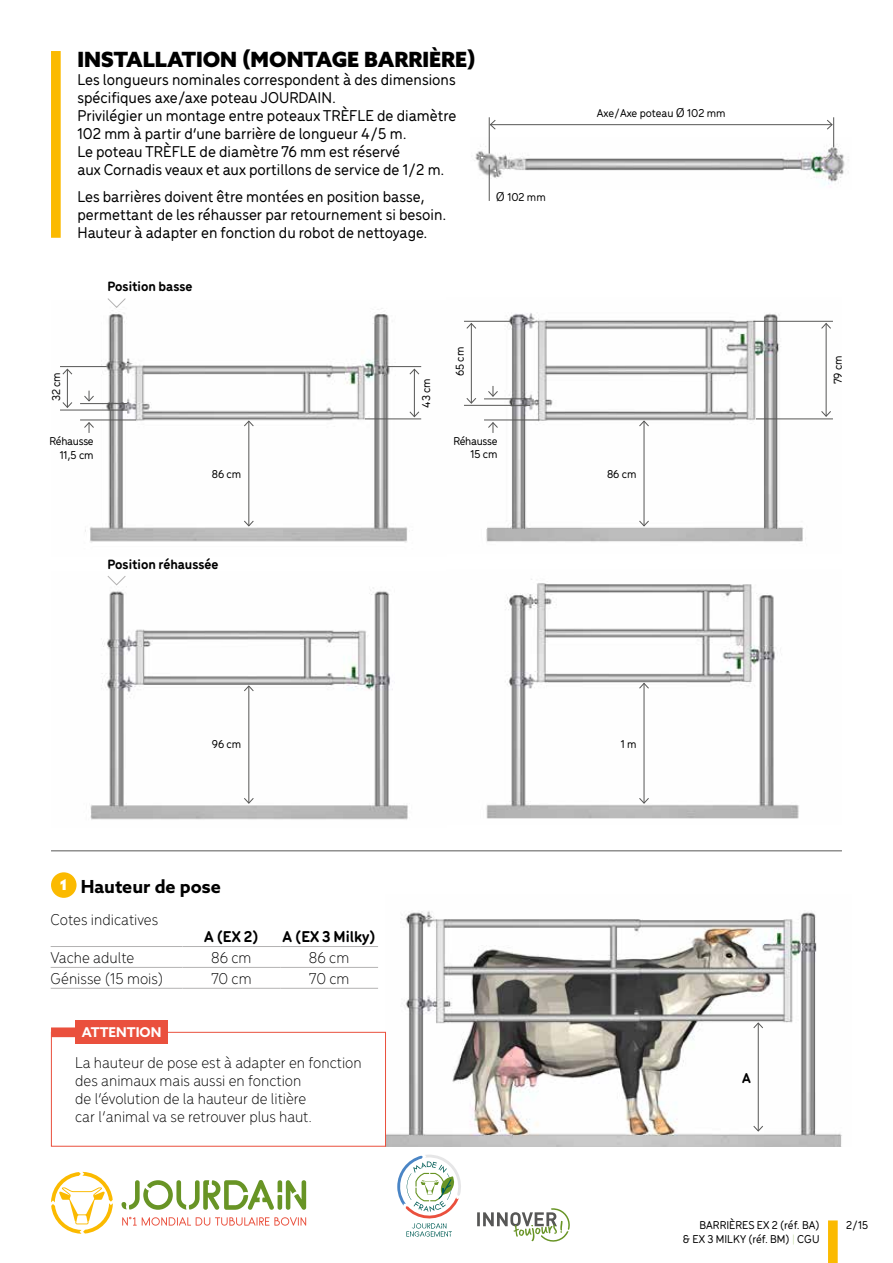
<style>
.page{position:relative;width:893px;height:1263px;background:#fff}
.page>*{position:absolute;margin:0;border:0;box-sizing:border-box;transform-origin:0 0}
.t1{font:900 21px "Azo Sans";color:#000}
.t2{font:700 18px "Azo Sans";color:#000}
.t3{font:500 16.5px/18px "Menco";color:#000}
.t4{font:300 16.5px/18px "Menco";color:#000}
.t5{font:700 16.5px "Menco";color:#000}
.t6{font:700 15px "Menco";color:#000}
.t7{font:700 14.25px "Menco";color:#000}
.t8{font:700 13.5px "Azo Sans";color:#fff}
.t9{font:500 12px "Menco";color:#000}
.t10{font:500 12px/13.5px "Menco";letter-spacing:-.02em;color:#000;text-align:right}
.s1{font-family:"Darkmode Darkmode On";font-weight:400}
.s2{font-weight:100;color:#79ac2c}
</style>
<div class="page">
<div style="left:828px;top:1220px;width:10px;height:43px;background:#fbba00"></div>
<svg style="left:122px;top:1217px;width:184px;height:8px"></svg>
<svg style="left:122px;top:1180px;width:184px;height:30px"></svg>
<svg style="left:51px;top:1172px;width:62px;height:62px"></svg>
<svg style="left:477px;top:1208px;width:93px;height:34px"></svg>
<svg style="left:397px;top:1155px;width:64px;height:81px"></svg>
<img style="left:385px;top:911px;width:457px;height:235px">
<div style="left:51px;top:51px;width:10px;height:187px;background:#fbba00"></div>
<div style="left:51px;top:1032px;width:335px;height:114px;border:1px solid #ea503d"></div>
<div style="left:51px;top:1027px;width:83px;height:10px;background:#ea503d"></div>
<div style="left:76px;top:1020px;width:92px;height:24px;background:#ea503d"></div>
<div style="left:51px;top:872px;width:26px;height:26px;background:#fbba00;border-radius:50%"></div>
<hr style="left:51px;top:946px;width:131px;height:1px;background:#b3b2b2">
<hr style="left:182px;top:946px;width:98px;height:1px;background:#b3b2b2">
<hr style="left:280px;top:946px;width:98px;height:1px;background:#b3b2b2">
<hr style="left:51px;top:967px;width:131px;height:1px;background:#b3b2b2">
<hr style="left:182px;top:967px;width:98px;height:1px;background:#b3b2b2">
<hr style="left:280px;top:967px;width:98px;height:1px;background:#b3b2b2">
<hr style="left:51px;top:988px;width:131px;height:1px;background:#b3b2b2">
<hr style="left:182px;top:988px;width:98px;height:1px;background:#b3b2b2">
<hr style="left:280px;top:988px;width:98px;height:1px;background:#b3b2b2">
<hr style="left:51px;top:850px;width:791px;height:1px;background:#575756">
<hr style="left:758px;top:1023px;width:1px;height:108px;background:#575756">
<svg style="left:753px;top:1125px;width:10px;height:6px"></svg>
<svg style="left:753px;top:1022px;width:10px;height:6px"></svg>
<img style="left:90px;top:586px;width:318px;height:234px">
<img style="left:486px;top:579px;width:313px;height:240px">
<img style="left:474px;top:137px;width:375px;height:53px">
<hr style="left:490px;top:124px;width:342px;height:1px;background:#575756">
<svg style="left:490px;top:120px;width:6px;height:10px"></svg>
<svg style="left:826px;top:120px;width:7px;height:10px"></svg>
<hr style="left:489px;top:117px;width:1px;height:37px;background:#575756">
<hr style="left:489px;top:165px;width:1px;height:36px;background:#575756">
<hr style="left:833px;top:117px;width:1px;height:30px;background:#575756">
<img style="left:464px;top:313px;width:369px;height:229px">
<img style="left:60px;top:308px;width:362px;height:235px">
<hr style="left:249px;top:421px;width:1px;height:105px;background:#575756">
<svg style="left:244px;top:520px;width:10px;height:6px"></svg>
<svg style="left:244px;top:420px;width:10px;height:7px"></svg>
<hr style="left:249px;top:686px;width:1px;height:117px;background:#575756">
<svg style="left:244px;top:798px;width:10px;height:6px"></svg>
<svg style="left:244px;top:685px;width:10px;height:6px"></svg>
<hr style="left:644px;top:421px;width:1px;height:105px;background:#575756">
<svg style="left:639px;top:520px;width:10px;height:6px"></svg>
<svg style="left:639px;top:420px;width:10px;height:7px"></svg>
<hr style="left:644px;top:683px;width:1px;height:120px;background:#575756">
<svg style="left:639px;top:798px;width:10px;height:6px"></svg>
<svg style="left:639px;top:683px;width:10px;height:6px"></svg>
<hr style="left:67px;top:369px;width:1px;height:38px;background:#575756">
<svg style="left:62px;top:402px;width:11px;height:6px"></svg>
<svg style="left:62px;top:369px;width:11px;height:6px"></svg>
<svg style="left:84px;top:391px;width:10px;height:11px"></svg>
<svg style="left:84px;top:422px;width:10px;height:11px"></svg>
<hr style="left:471px;top:323px;width:1px;height:80px;background:#575756">
<svg style="left:466px;top:398px;width:10px;height:6px"></svg>
<svg style="left:466px;top:323px;width:10px;height:6px"></svg>
<hr style="left:414px;top:369px;width:1px;height:48px;background:#575756">
<svg style="left:409px;top:411px;width:11px;height:6px"></svg>
<svg style="left:409px;top:369px;width:11px;height:6px"></svg>
<hr style="left:60px;top:410px;width:67px;height:1px;background:#575756">
<hr style="left:80px;top:403px;width:47px;height:1px;background:#575756">
<hr style="left:365px;top:419px;width:56px;height:1px;background:#575756">
<hr style="left:80px;top:420px;width:56px;height:1px;background:#575756">
<hr style="left:60px;top:366px;width:47px;height:1px;background:#575756">
<hr style="left:464px;top:321px;width:47px;height:1px;background:#575756">
<hr style="left:388px;top:366px;width:33px;height:1px;background:#575756">
<hr style="left:826px;top:323px;width:1px;height:93px;background:#575756">
<svg style="left:821px;top:411px;width:10px;height:6px"></svg>
<svg style="left:821px;top:323px;width:10px;height:6px"></svg>
<hr style="left:756px;top:419px;width:77px;height:1px;background:#575756">
<hr style="left:753px;top:321px;width:80px;height:1px;background:#575756">
<svg style="left:107px;top:298px;width:19px;height:10px"></svg>
<svg style="left:107px;top:576px;width:19px;height:10px"></svg>
<svg style="left:488px;top:386px;width:10px;height:11px"></svg>
<svg style="left:488px;top:422px;width:10px;height:11px"></svg>
<hr style="left:464px;top:405px;width:66px;height:1px;background:#575756">
<hr style="left:484px;top:399px;width:46px;height:1px;background:#575756">
<hr style="left:484px;top:420px;width:55px;height:1px;background:#575756">
<p class="t1" style="left:77px;top:46px;width:400px">INSTALLATION (MONTAGE BARRIÈRE)</p>
<p class="t3" style="left:77px;top:70px;width:380px">Les longueurs nominales correspondent à des dimensions spécifiques axe/axe poteau JOURDAIN.<br>Privilégier un montage entre poteaux TRÈFLE de diamètre 102 mm à partir d’une barrière de longueur 4/5 m.<br>Le poteau TRÈFLE de diamètre 76 mm est réservé<br>aux Cornadis veaux et aux portillons de service de 1/2 m.</p>
<p class="t3" style="left:77px;top:186px;width:370px">Les barrières doivent être montées en position basse, permettant de les réhausser par retournement si besoin.<br>Hauteur à adapter en fonction du robot de nettoyage.</p>
<p class="t7" style="left:108px;top:276px;width:86px">Position basse</p>
<p class="t9" style="left:496px;top:188px;width:51px"><span class="s1">Ø</span> 102 mm</p>
<p class="t9" style="left:48px;top:401px;width:31px;rotate:-90deg">32 cm</p>
<p class="t9" style="left:418px;top:408px;width:31px;rotate:-90deg">43 cm</p>
<p class="t9" style="left:451px;top:376px;width:31px;rotate:-90deg">65 cm</p>
<p class="t10" style="left:50px;top:434px;width:46px">Réhausse<br>11,5 cm</p>
<p class="t10" style="left:454px;top:433px;width:46px">Réhausse<br>15 cm</p>
<p class="t9" style="left:212px;top:466px;width:31px">86 cm</p>
<p class="t7" style="left:108px;top:554px;width:112px">Position réhaussée</p>
<p class="t9" style="left:597px;top:105px;width:130px">Axe/Axe poteau <span class="s1">Ø</span> 102 mm</p>
<p class="t9" style="left:607px;top:466px;width:31px">86 cm</p>
<p class="t9" style="left:829px;top:384px;width:30px;rotate:-90deg">79 cm</p>
<p class="t9" style="left:212px;top:735px;width:31px">96 cm</p>
<p class="t2" style="left:60px;top:875px;width:163px"><sup>1</sup> Hauteur de pose</p>
<p class="t4" style="left:51px;top:909px;width:109px">Cotes indicatives</p>
<p class="t5" style="left:204px;top:924px;width:56px">A (EX 2)</p>
<p class="t5" style="left:283px;top:924px;width:95px">A (EX 3 Milky)</p>
<p class="t4" style="left:51px;top:948px;width:85px">Vache adulte</p>
<p class="t4" style="left:211px;top:948px;width:42px">86 cm</p>
<p class="t4" style="left:309px;top:948px;width:42px">86 cm</p>
<p class="t4" style="left:51px;top:969px;width:114px">Génisse (15 mois)</p>
<p class="t4" style="left:211px;top:969px;width:42px">70 cm</p>
<p class="t4" style="left:309px;top:969px;width:42px">70 cm</p>
<p class="t8" style="left:82px;top:1024px;width:81px">ATTENTION</p>
<p class="t4" style="left:75px;top:1053px;width:288px">La hauteur de pose est à adapter en fonction des animaux mais aussi en fonction<br>de l’évolution de la hauteur de litière<br>car l’animal va se retrouver plus haut.</p>
<p class="t9" style="left:621px;top:735px;width:17px">1 m</p>
<p class="t6" style="left:742px;top:1067px;width:10px">A</p>
<p class="t9" style="left:699px;top:1217px;width:121px">BARRIÈRES EX 2 (réf. BA)</p>
<p class="t9" style="left:846px;top:1217px;width:24px">2/15</p>
<p class="t9" style="left:683px;top:1230px;width:138px">&amp; EX 3 MILKY (réf. BM) <span class="s2">|</span> CGU</p>
</div>
